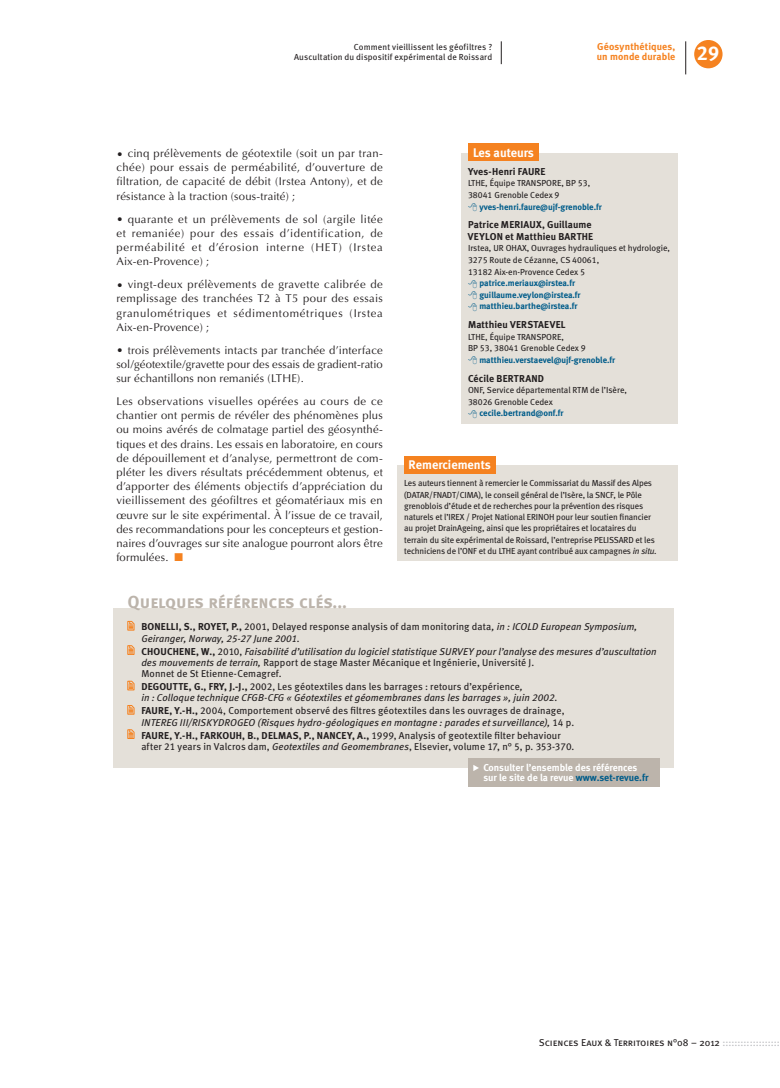
<style>
.page{position:relative;width:780px;height:1088px;background:#fff}
.page>*{position:absolute;margin:0;border:0;box-sizing:border-box;transform-origin:0 0}
.t1{font:20px "Meta Bold Caps Expert";color:#fff}
.t2{font:17.5px "Meta Bold LF Caps";color:#bcb4ab}
.t3{font:12.5px "Meta Bold LF";color:#fff}
.t4{font:11.25px/14.1px "Optima";letter-spacing:.015em;color:#231f20;text-align:justify}
.t5{font:italic 10px/11.2px "Meta Book LF";letter-spacing:.005em;color:#231f20}
.t6{font:10px/11.2px "Meta Book LF";letter-spacing:.01em;color:#231f20}
.t7{font:10px/11.6px "Meta Bold LF";letter-spacing:.02em;color:#231f20}
.t8{font:10px/10px "Meta Bold LF";color:#fff}
.t9{font:10px "Meta Book Caps";color:#231f20}
.t10{font:700 10px/10px "Meta";letter-spacing:.01em;color:#f58220}
.t11{font:8.75px/11.2px "Meta Book LF";letter-spacing:-.01em;color:#231f20}
.t12{font:8.75px/11.6px "Meta Bold LF";color:#005c8a}
.t13{font:8.75px/10px "Meta Book LF";letter-spacing:.015em;color:#231f20;text-align:right}
.s1{color:#f58220}
.s2{font-style:italic}
.s3{font-family:"Meta Bold LF";font-style:normal}
.s4{font-style:normal}
.s5{font-family:"Meta Bold LF"}
.s6{color:#005c8a}
.s7{color:#bcbdc0}
</style>
<div class="page">
<svg style="left:501px;top:41px;width:1px;height:23px"></svg>
<div style="left:113px;top:608px;width:560px;height:159px;background:#e4e0d9"></div>
<svg style="left:127px;top:621px;width:7px;height:9px"></svg>
<svg style="left:127px;top:645px;width:7px;height:10px"></svg>
<svg style="left:127px;top:681px;width:7px;height:9px"></svg>
<svg style="left:127px;top:705px;width:7px;height:9px"></svg>
<svg style="left:127px;top:729px;width:7px;height:10px"></svg>
<div style="left:468px;top:758px;width:191px;height:29px;background:#bcb4ab"></div>
<svg style="left:473px;top:765px;width:6px;height:6px"></svg>
<div style="left:461px;top:153px;width:216px;height:270px;background:#e4e0d9"></div>
<div style="left:468px;top:144px;width:71px;height:17px;background:#f58220"></div>
<div style="left:397px;top:465px;width:280px;height:96px;background:#e4e0d9"></div>
<div style="left:404px;top:456px;width:91px;height:18px;background:#f58220"></div>
<div style="left:694px;top:40px;width:28px;height:28px;background:#f58220;border-radius:50%"></div>
<hr style="left:685px;top:41px;width:1px;height:33px;background:#231f20">
<p class="t13" style="left:294px;top:42px;width:199px">Comment vieillissent les géofiltres ?<br>Auscultation du dispositif expérimental de Roissard</p>
<p class="t10" style="left:596px;top:42px;width:80px">Géosynthétiques, un monde durable</p>
<h1 class="t1" style="left:696px;top:41px;width:24px">29</h1>
<p class="t4" style="left:116px;top:146px;width:268px">• cinq prélèvements de géotextile (soit un par tran&shy;chée) pour essais de perméabilité, d’ouverture de filtration, de capacité de débit (Irstea Antony), et de résistance à la traction (sous-traité) ;</p>
<p class="t4" style="left:116px;top:212px;width:268px">• quarante et un prélèvements de sol (argile litée et remaniée) pour des essais d’identification, de perméabilité et d’érosion interne (HET) (Irstea Aix-en-Provence) ;</p>
<p class="t4" style="left:116px;top:277px;width:268px">• vingt-deux prélèvements de gravette calibrée de remplissage des tranchées T2 à T5 pour des essais granulométriques et sédimentométriques (Irstea Aix-en-Provence) ;</p>
<p class="t4" style="left:116px;top:343px;width:268px">• trois prélèvements intacts par tranchée d’interface sol/géotextile/gravette pour des essais de gradient-ratio sur échantillons non remaniés (LTHE).</p>
<p class="t4" style="left:116px;top:394px;width:268px">Les observations visuelles opérées au cours de ce chantier ont permis de révéler des phénomènes plus ou moins avérés de colmatage partiel des géosynthé&shy;tiques et des drains. Les essais en laboratoire, en cours de dépouillement et d’analyse, permettront de com&shy;pléter les divers résultats précédemment obtenus, et d’apporter des éléments objectifs d’appréciation du vieillissement des géofiltres et géomatériaux mis en œuvre sur le site expérimental. À l’issue de ce travail, des recommandations pour les concepteurs et gestion&shy;naires d’ouvrages sur site analogue pourront alors être formulées. <span class="s1">■</span></p>
<h2 class="t2" style="left:128px;top:591px;width:221px">Quelques références clés...</h2>
<p class="t3" style="left:473px;top:145px;width:62px">Les auteurs</p>
<p class="t7" style="left:468px;top:165px;width:79px">Yves-Henri FAURE</p>
<p class="t11" style="left:468px;top:177px;width:124px;line-height:11.6px">LTHE, Équipe TRANSPORE, BP 53,<br>38041 Grenoble Cedex 9</p>
<p class="t12" style="left:479px;top:201px;width:124px">yves-henri.faure@ujf-grenoble.fr</p>
<p class="t7" style="left:468px;top:219px;width:125px">Patrice MERIAUX, Guillaume<br>VEYLON</p>
<p class="t7" style="left:505px;top:230px;width:89px">et Matthieu BARTHE</p>
<p class="t11" style="left:468px;top:242px;width:203px;line-height:11.6px">Irstea, UR OHAX, Ouvrages hydrauliques et hydrologie,<br>3275 Route de Cézanne, CS 40061,<br>13182 Aix-en-Provence Cedex 5</p>
<p class="t12" style="left:479px;top:277px;width:103px">patrice.meriaux@irstea.fr guillaume.veylon@irstea.fr matthieu.barthe@irstea.fr</p>
<p class="t7" style="left:468px;top:319px;width:98px">Matthieu VERSTAEVEL</p>
<p class="t11" style="left:468px;top:331px;width:119px;line-height:11.6px">LTHE, Équipe TRANSPORE,<br>BP 53, 38041 Grenoble Cedex 9</p>
<p class="t12" style="left:479px;top:354px;width:137px">matthieu.verstaevel@ujf-grenoble.fr</p>
<p class="t7" style="left:468px;top:372px;width:78px">Cécile BERTRAND</p>
<p class="t11" style="left:468px;top:384px;width:160px;line-height:11.6px">ONF, Service départemental RTM de l’Isère,<br>38026 Grenoble Cedex</p>
<p class="t12" style="left:479px;top:407px;width:85px">cecile.bertrand@onf.fr</p>
<p class="t3" style="left:408px;top:457px;width:84px">Remerciements</p>
<p class="t11" style="left:404px;top:478px;width:254px">Les auteurs tiennent à remercier le Commissariat du Massif des Alpes (DATAR/FNADT/CIMA), le conseil général de l’Isère, la SNCF, le Pôle grenoblois d’étude et de recherches pour la prévention des risques naturels et l’IREX / Projet National ERINOH pour leur soutien financier au projet DrainAgeing, ainsi que les propriétaires et locataires du terrain du site expérimental de Roissard, l’entreprise PELISSARD et les techniciens de l’ONF et du LTHE ayant contribué aux campagnes <span class="s2">in situ.</span></p>
<p class="t5" style="left:141px;top:621px;width:497px"><span class="s3">Bonelli, S., Royet, P.,</span> <span class="s4">2001, Delayed response analysis of dam monitoring data</span>, in : ICOLD European Symposium,<br>Geiranger, Norway, 25-27 June 2001.</p>
<p class="t5" style="left:141px;top:645px;width:516px"><span class="s3">Chouche ne, W.,</span> <span class="s4">2010,</span> Faisabilité d’utilisation du logiciel statistique SURVEY pour l’analyse des mesures d’auscultation des mouvements de terrain, <span class="s4">Rapport de stage Master Mécanique et Ingénierie, Université J.<br>Monnet de St Etienne-Cemagref.</span></p>
<p class="t5" style="left:141px;top:681px;width:417px"><span class="s3">Degoutte, G., Fry, J.-J.,</span> <span class="s4">2002, Les géotextiles dans les barrages : retours d’expérience</span>,<br>in : Colloque technique CFGB-CFG « Géotextiles et géomembranes dans les barrages », juin 2002<span class="s4">.</span></p>
<p class="t5" style="left:141px;top:705px;width:434px"><span class="s3">Faure, Y.-H.,</span> <span class="s4">2004, Comportement observé des filtres géotextiles dans les ouvrages de drainage,<br></span>INTEREG III/RISKYDROGEO (Risques hydro-géologiques en montagne : parades et surveillance), <span class="s4">14 p.</span></p>
<p class="t7" style="left:141px;top:729px;width:66px">Faure, Y.-H., Fark</p>
<p class="t6" style="left:141px;top:729px;width:434px;text-indent:81px"><span class="s5">ouh, B., Delmas, P., Nancey, A.,</span> 1999, Analysis of geotextile filter behaviour after 21 years in Valcros dam, <span class="s2">Geotextiles and Geomembranes</span>, Elsevier, volume 17, n° 5, p. 353-370.</p>
<p class="t8" style="left:483px;top:762px;width:167px">Consulter l’ensemble des références sur le site de la revue <span class="s6">www.set-revue.fr</span></p>
<p class="t9" style="left:538px;top:1037px;width:242px">Sciences Eaux &amp; Territoires n°08 – 2012 <span class="s7">:::::::::::::::::::</span></p>
</div>
